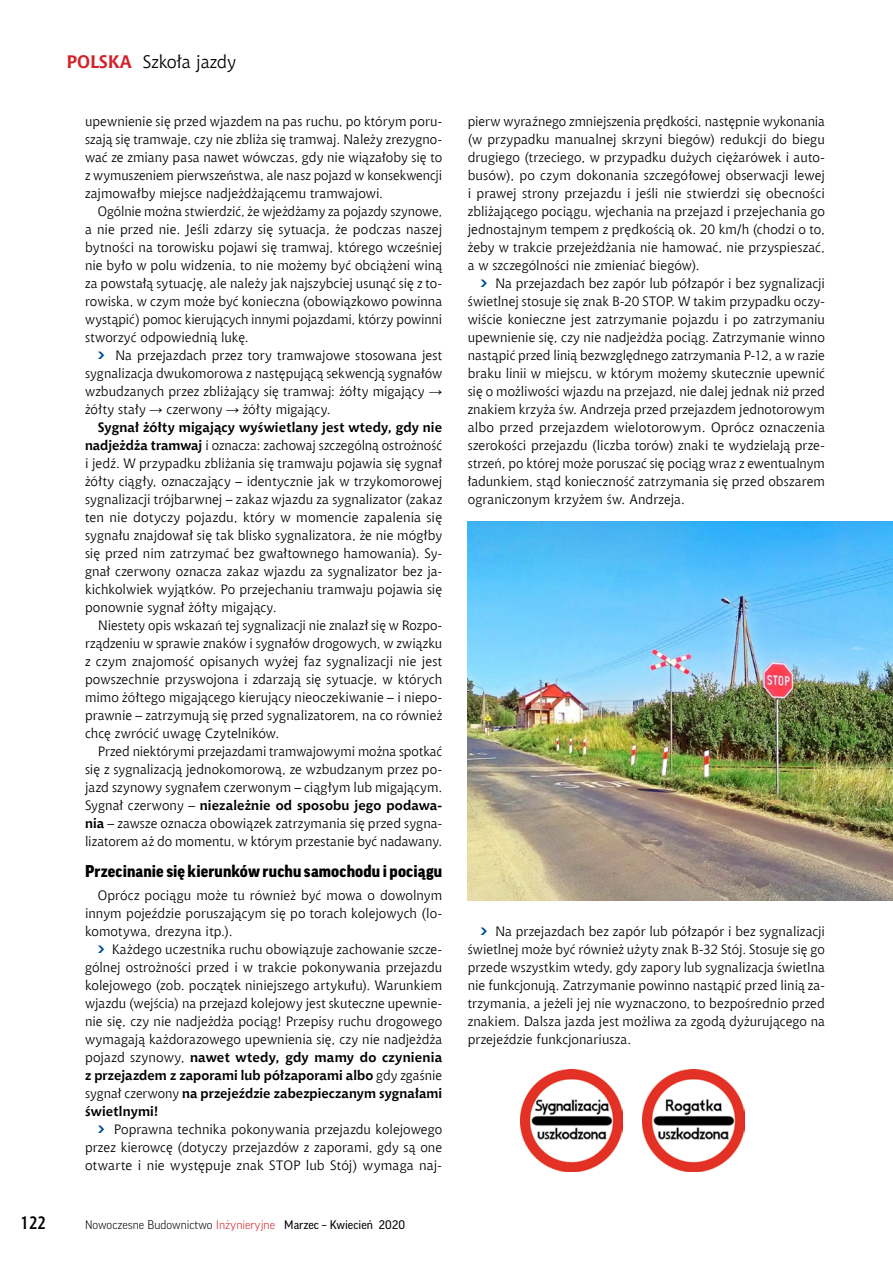
<style>
.page{position:relative;width:893px;height:1263px;background:#fff}
.page>*{position:absolute;margin:0;border:0;box-sizing:border-box;transform-origin:0 0}
.t1{font:18px "Chianti EU";color:#000}
.t2{font:700 18px "Aerton Cnd EFN";color:#000}
.t3{font:900 16.5px "Good Pro";letter-spacing:.005em;color:#000}
.t4{font:13.5px/18px "Chianti EU";letter-spacing:.005em;color:#000;text-align:justify}
.t5{font:300 12px "Good Pro";color:#000}
.s1{font-weight:700;color:#d2232a}
.s2{font-family:"Times New Roman"}
.s3{font-weight:700}
.s4{color:#d2232a}
.s5{font-weight:400}
</style>
<div class="page">
<img style="left:468px;top:521px;width:425px;height:379px">
<img style="left:642px;top:1069px;width:102px;height:102px">
<img style="left:521px;top:1069px;width:102px;height:102px">
<h1 class="t1" style="left:66px;top:51px;width:171px"><span class="s1">polska</span> Szkoła jazdy</h1>
<p class="t4" style="left:85px;top:112px;width:359px">upewnienie się przed wjazdem na pas ruchu, po którym poru&shy;szają się tramwaje, czy nie zbliża się tramwaj. Należy zrezygno&shy;wać ze zmiany pasa nawet wówczas, gdy nie wiązałoby się to z wymuszeniem pierwszeństwa, ale nasz pojazd w konsekwencji zajmowałby miejsce nadjeżdżającemu tramwajowi.</p>
<p class="t4" style="left:85px;top:202px;width:359px;text-indent:13px">Ogólnie można stwierdzić, że wjeżdżamy za pojazdy szynowe, a nie przed nie. Jeśli zdarzy się sytuacja, że podczas naszej bytności na torowisku pojawi się tramwaj, którego wcześniej nie było w polu widzenia, to nie możemy być obciążeni winą za powstałą sytuację, ale należy jak najszybciej usunąć się z to&shy;rowiska, w czym może być konieczna (obowiązkowo powinna wystąpić) pomoc kierujących innymi pojazdami, którzy powinni stworzyć odpowiednią lukę.</p>
<p class="t4" style="left:85px;top:346px;width:359px;text-indent:30px">Na przejazdach przez tory tramwajowe stosowana jest sygnalizacja dwukomorowa z następującą sekwencją sygnałów wzbudzanych przez zbliżający się tramwaj: żółty migający <span class="s2">→ </span>żółty stały <span class="s2">→</span> czerwony <span class="s2">→</span> żółty migający.</p>
<p class="t4" style="left:85px;top:418px;width:359px;text-indent:13px"><span class="s3">Sygnał żółty migający wyświetlany jest wtedy, gdy nie nadjeżdża tramwaj</span> i oznacza: zachowaj szczególną ostrożność i jedź. W przypadku zbliżania się tramwaju pojawia się sygnał żółty ciągły, oznaczający – identycznie jak w trzykomorowej sygnalizacji trójbarwnej – zakaz wjazdu za sygnalizator (zakaz ten nie dotyczy pojazdu, który w momencie zapalenia się sygnału znajdował się tak blisko sygnalizatora, że nie mógłby się przed nim zatrzymać bez gwałtownego hamowania). Sy&shy;gnał czerwony oznacza zakaz wjazdu za sygnalizator bez ja&shy;kichkolwiek wyjątków. Po przejechaniu tramwaju pojawia się ponownie sygnał żółty migający.</p>
<p class="t4" style="left:85px;top:616px;width:359px;text-indent:13px">Niestety opis wskazań tej sygnalizacji nie znalazł się w Rozpo&shy;rządzeniu w sprawie znaków i sygnałów drogowych, w związku z czym znajomość opisanych wyżej faz sygnalizacji nie jest powszechnie przyswojona i zdarzają się sytuacje, w których mimo żółtego migającego kierujący nieoczekiwanie – i niepo&shy;prawnie – zatrzymują się przed sygnalizatorem, na co również chcę zwrócić uwagę Czytelników.</p>
<p class="t4" style="left:85px;top:742px;width:359px;text-indent:13px">Przed niektórymi przejazdami tramwajowymi można spotkać się z sygnalizacją jednokomorową, ze wzbudzanym przez po&shy;jazd szynowy sygnałem czerwonym – ciągłym lub migającym.<br>Sygnał czerwony – <span class="s3">niezależnie od sposobu jego podawa&shy;nia</span> – zawsze oznacza obowiązek zatrzymania się przed sygna&shy;lizatorem aż do momentu, w którym przestanie być nadawany.</p>
<p class="t3" style="left:85px;top:862px;width:359px">Przecinanie się kierunków ruchu samochodu i pociągu</p>
<p class="t4" style="left:85px;top:886px;width:359px;text-indent:13px">Oprócz pociągu może tu również być mowa o dowolnym innym pojeździe poruszającym się po torach kolejowych (lo&shy;komotywa, drezyna itp.).</p>
<p class="t4" style="left:85px;top:940px;width:359px;text-indent:27px">Każdego uczestnika ruchu obowiązuje zachowanie szcze&shy;gólnej ostrożności przed i w trakcie pokonywania przejazdu kolejowego (zob. początek niniejszego artykułu). Warunkiem wjazdu (wejścia) na przejazd kolejowy jest skuteczne upewnie&shy;nie się, czy nie nadjeżdża pociąg! Przepisy ruchu drogowego wymagają każdorazowego upewnienia się, czy nie nadjeżdża pojazd szynowy, <span class="s3">nawet wtedy, gdy mamy do czynienia z przejazdem z zaporami lub półzaporami albo</span> gdy zgaśnie sygnał czerwony <span class="s3">na przejeździe zabezpieczanym sygnałami świetlnymi!</span></p>
<p class="t4" style="left:85px;top:1120px;width:359px;text-indent:29px">Poprawna technika pokonywania przejazdu kolejowego przez kierowcę (dotyczy przejazdów z zaporami, gdy są one otwarte i nie występuje znak STOP lub Stój) wymaga naj-</p>
<h1 class="t2" style="left:21px;top:1212px;width:27px">122</h1>
<p class="t5" style="left:85px;top:1218px;width:322px">Nowoczesne Budownictwo <span class="s4">Inżynieryjne</span> <span class="s5">Marzec – Kwiecień 2020</span></p>
<p class="t4" style="left:468px;top:112px;width:359px">pierw wyraźnego zmniejszenia prędkości, następnie wykonania (w przypadku manualnej skrzyni biegów) redukcji do biegu drugiego (trzeciego, w przypadku dużych ciężarówek i auto&shy;busów), po czym dokonania szczegółowej obserwacji lewej i prawej strony przejazdu i jeśli nie stwierdzi się obecności zbliżającego pociągu, wjechania na przejazd i przejechania go jednostajnym tempem z prędkością ok. 20 km/h (chodzi o to, żeby w trakcie przejeżdżania nie hamować, nie przyspieszać, a w szczególności nie zmieniać biegów).</p>
<p class="t4" style="left:468px;top:274px;width:359px;text-indent:27px">Na przejazdach bez zapór lub półzapór i bez sygnalizacji świetlnej stosuje się znak B-20 STOP. W takim przypadku oczy&shy;wiście konieczne jest zatrzymanie pojazdu i po zatrzymaniu upewnienie się, czy nie nadjeżdża pociąg. Zatrzymanie winno nastąpić przed linią bezwzględnego zatrzymania P-12, a w razie braku linii w miejscu, w którym możemy skutecznie upewnić się o możliwości wjazdu na przejazd, nie dalej jednak niż przed znakiem krzyża św. Andrzeja przed przejazdem jednotorowym albo przed przejazdem wielotorowym. Oprócz oznaczenia szerokości przejazdu (liczba torów) znaki te wydzielają prze&shy;strzeń, po której może poruszać się pociąg wraz z ewentualnym ładunkiem, stąd konieczność zatrzymania się przed obszarem ograniczonym krzyżem św. Andrzeja.</p>
<p class="t4" style="left:468px;top:922px;width:359px;text-indent:27px">Na przejazdach bez zapór lub półzapór i bez sygnalizacji świetlnej może być również użyty znak B-32 Stój. Stosuje się go przede wszystkim wtedy, gdy zapory lub sygnalizacja świetlna nie funkcjonują. Zatrzymanie powinno nastąpić przed linią za&shy;trzymania, a jeżeli jej nie wyznaczono, to bezpośrednio przed znakiem. Dalsza jazda jest możliwa za zgodą dyżurującego na przejeździe funkcjonariusza.</p>
</div>
